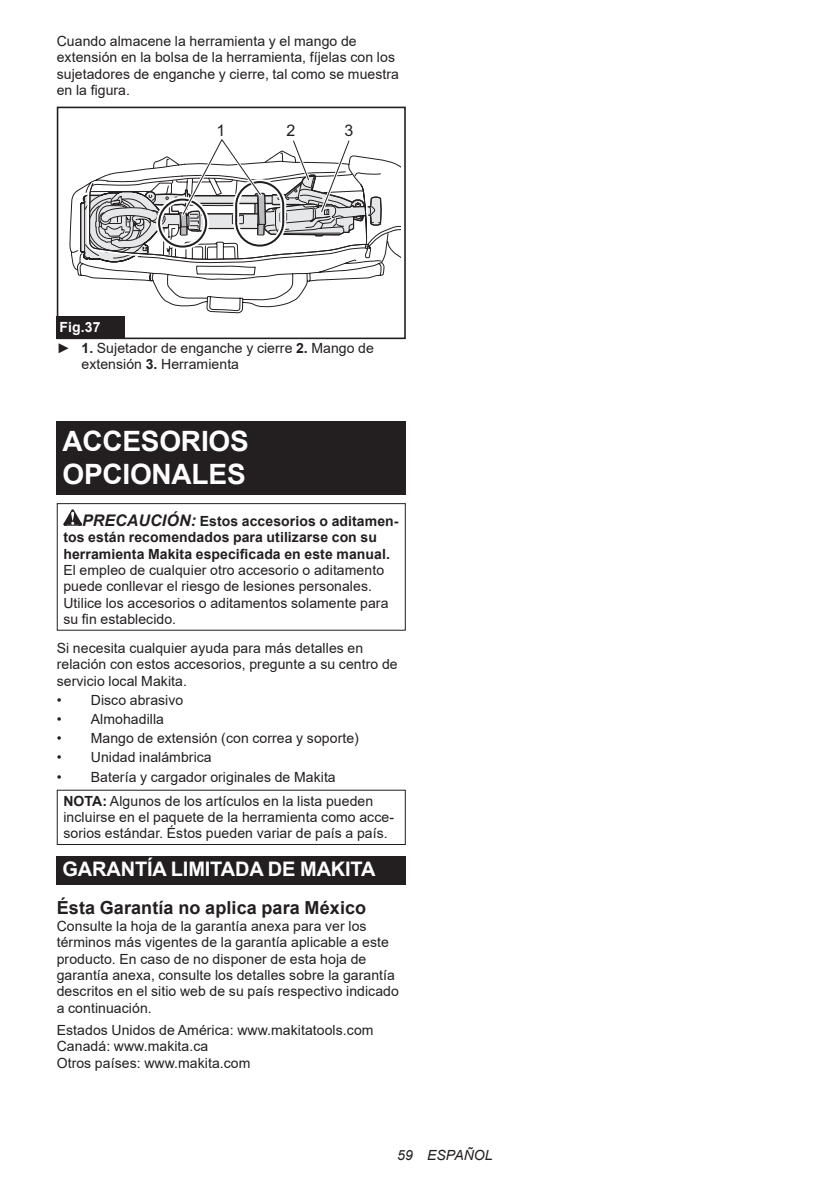
<style>
.page{position:relative;width:840px;height:1191px;background:#fff}
.page>*{position:absolute;margin:0;border:0;box-sizing:border-box;transform-origin:0 0}
.t1{font:700 28px/32.8px "Arial";letter-spacing:-.01em;color:#fff}
.t2{font:700 20px "Arial";letter-spacing:-.01em;color:#fff}
.t3{font:700 18px "Arial";letter-spacing:.005em;color:#231f20}
.t4{font:16px "Arial";color:#231f20}
.t5{font:14px/16.4px "Arial";letter-spacing:.005em;color:#231f20}
.t6{font:700 14px/16.4px "Arial";letter-spacing:.005em;color:#231f20}
.t7{font:italic 14px "Arial";letter-spacing:.005em;color:#231f20}
.s1{font-weight:700;color:#fff}
.s2{font-weight:700}
.s3{font-style:italic;font-size:16px}
</style>
<div class="page">
<div style="left:57px;top:107px;width:348px;height:232px;border:2px solid #231f20"></div>
<svg style="left:69px;top:139px;width:331px;height:174px"></svg>
<div style="left:57px;top:316px;width:68px;height:23px;background:#231f20"></div>
<div style="left:57px;top:421px;width:348px;height:74px;background:#231f20"></div>
<svg style="left:63px;top:509px;width:19px;height:17px"></svg>
<div style="left:57px;top:503px;width:348px;height:127px;border:1px solid #231f20"></div>
<div style="left:57px;top:789px;width:348px;height:56px;border:1px solid #231f20"></div>
<div style="left:57px;top:856px;width:348px;height:29px;background:#231f20"></div>
<p class="t5" style="left:57px;top:33px;width:343px">Cuando almacene la herramienta y el mango de extensión en la bolsa de la herramienta, fíjelas con los sujetadores de enganche y cierre, tal como se muestra en la figura.</p>
<p class="t4" style="left:216px;top:119px;width:10px">1</p>
<p class="t4" style="left:344px;top:119px;width:10px">3</p>
<p class="t4" style="left:286px;top:119px;width:10px">2</p>
<p class="t5" style="left:57px;top:317px;width:318px;line-height:20.2px"><span class="s1">Fig.37<br></span>► <span class="s2">1.</span> Sujetador de enganche y cierre <span class="s2">2.</span> Mango de</p>
<p class="t5" style="left:81px;top:356px;width:159px">extensión <span class="s2">3.</span> Herramienta</p>
<h1 class="t1" style="left:62px;top:425px;width:188px">ACCESORIOS<br>OPCIONALES</h1>
<p class="t6" style="left:63px;top:513px;width:336px;text-indent:19px"><span class="s3">PRECAUCIÓN:</span> Estos accesorios o aditamen&shy;tos están recomendados para utilizarse con su herramienta Makita especificada en este manual.</p>
<p class="t5" style="left:63px;top:561px;width:326px">El empleo de cualquier otro accesorio o aditamento puede conllevar el riesgo de lesiones personales.<br>Utilice los accesorios o aditamentos solamente para su fin establecido.</p>
<p class="t5" style="left:57px;top:639px;width:342px">Si necesita cualquier ayuda para más detalles en relación con estos accesorios, pregunte a su centro de servicio local Makita.</p>
<p class="t5" style="left:57px;top:691px;width:128px">• Disco abrasivo</p>
<p class="t5" style="left:57px;top:711px;width:109px">• Almohadilla</p>
<p class="t5" style="left:57px;top:730px;width:303px">• Mango de extensión (con correa y soporte)</p>
<p class="t5" style="left:57px;top:749px;width:156px">• Unidad inalámbrica</p>
<p class="t5" style="left:63px;top:764px;width:311px;line-height:23.8px;text-indent:-7px">• Batería y cargador originales de Makita<br><span class="s2">NOTA:</span> Algunos de los artículos en la lista pueden</p>
<p class="t5" style="left:63px;top:808px;width:332px">incluirse en el paquete de la herramienta como acce&shy;sorios estándar. Éstos pueden variar de país a país.</p>
<h2 class="t2" style="left:62px;top:855px;width:314px">GARANTÍA LIMITADA DE MAKITA</h2>
<p class="t3" style="left:57px;top:895px;width:311px">Ésta Garantía no aplica para México</p>
<p class="t5" style="left:57px;top:917px;width:343px">Consulte la hoja de la garantía anexa para ver los términos más vigentes de la garantía aplicable a este producto. En caso de no disponer de esta hoja de garantía anexa, consulte los detalles sobre la garantía descritos en el sitio web de su país respectivo indicado a continuación.</p>
<p class="t5" style="left:57px;top:1021px;width:318px">Estados Unidos de América: www.makitatools.com<br>Canadá: www.makita.ca<br>Otros países: www.makita.com</p>
<p class="t7" style="left:397px;top:1146px;width:97px">59 ESPAÑOL</p>
</div>
